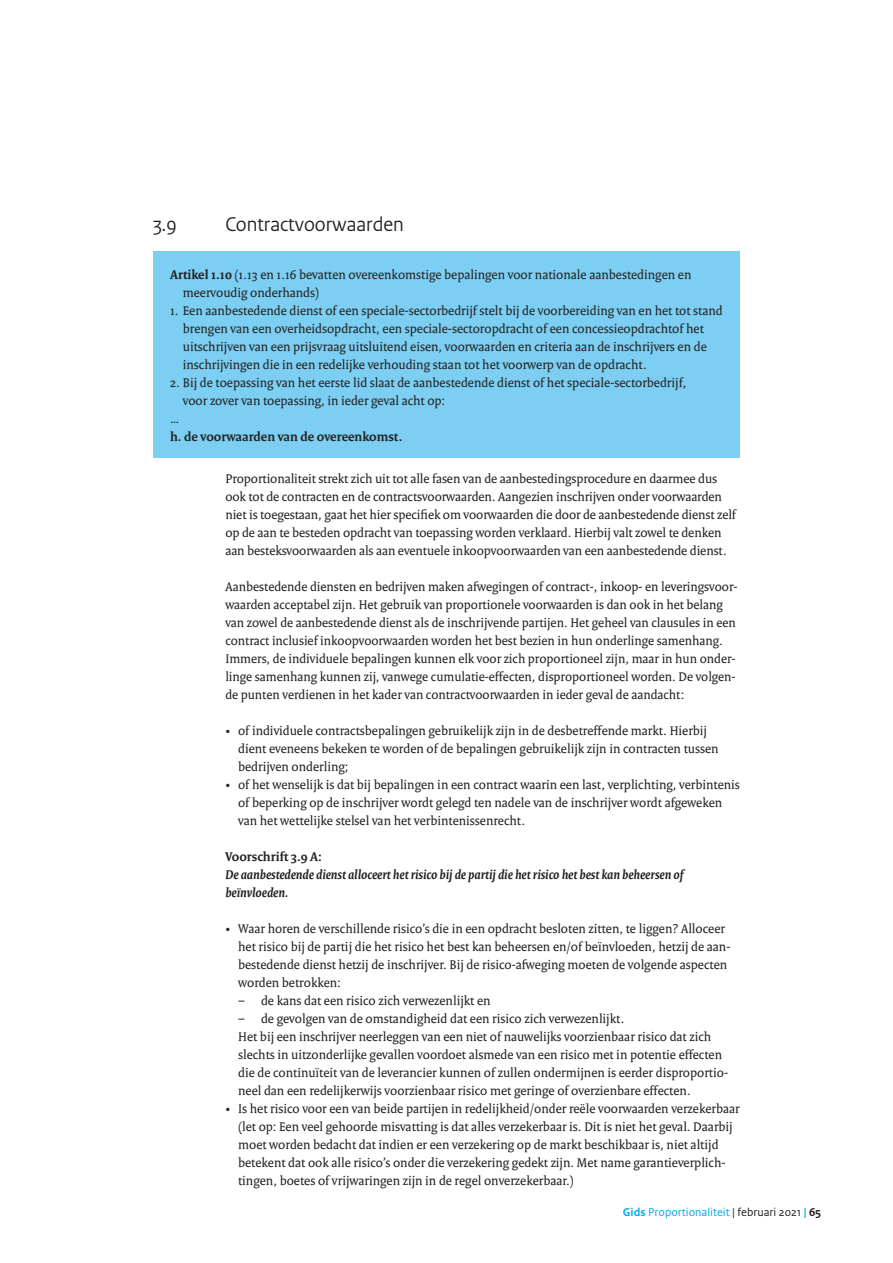
<style>
.page{position:relative;width:893px;height:1263px;background:#fff}
.page>*{position:absolute;margin:0;border:0;box-sizing:border-box;transform-origin:0 0}
.t1{font:21px "Rijksoverheid Sans Heading";color:#231f20}
.t2{font:13.5px/18px "Rijksoverheid Serif";color:#231f20}
.t3{font:italic 700 13.5px/18px "Rijksoverheid Serif";color:#231f20}
.t4{font:700 13.5px "Rijksoverheid Serif";color:#231f20}
.t5{font:12px "Rijksoverheid Sans Text";color:#00aeef}
.s1{font-weight:700}
.s2{font-family:"Rijksoverheid Sans Text"}
.s3{color:#231f20}
.s4{font-weight:700;color:#231f20}
</style>
<div class="page">
<div style="left:153px;top:252px;width:587px;height:206px;background:#7ccff2"></div>
<h1 class="t1" style="left:153px;top:212px;width:25px">3.9</h1>
<h1 class="t1" style="left:225px;top:212px;width:180px">Contractvoorwaarden</h1>
<p class="t2" style="left:183px;top:265px;width:510px;text-indent:-13px"><span class="s1">Artikel 1.10</span> (1.13 en 1.16 bevatten overeenkomstige bepalingen voor nationale aanbestedingen en meervoudig onderhands)</p>
<p class="t2" style="left:183px;top:301px;width:541px;text-indent:-13px">1. Een aanbestedende dienst of een speciale-sectorbedrijf stelt bij de voorbereiding van en het tot stand brengen van een overheidsopdracht, een speciale-sectoropdracht of een concessieopdrachtof het uitschrijven van een prijsvraag uitsluitend eisen, voorwaarden en criteria aan de inschrijvers en de inschrijvingen die in een redelijke verhouding staan tot het voorwerp van de opdracht.</p>
<p class="t2" style="left:170px;top:373px;width:518px">2. Bij de toepassing van het eerste lid slaat de aanbestedende dienst of het speciale-sectorbedrijf,</p>
<p class="t2" style="left:183px;top:391px;width:264px">voor zover van toepassing, in ieder geval acht op:</p>
<p class="t2" style="left:170px;top:409px;width:10px">…</p>
<p class="t4" style="left:170px;top:428px;width:234px">h. de voorwaarden van de overeenkomst.</p>
<p class="t2" style="left:225px;top:469px;width:512px">Proportionaliteit strekt zich uit tot alle fasen van de aanbestedingsprocedure en daarmee dus ook tot de contracten en de contractsvoorwaarden. Aangezien inschrijven onder voorwaarden niet is toegestaan, gaat het hier specifiek om voorwaarden die door de aanbestedende dienst zelf op de aan te besteden opdracht van toepassing worden verklaard. Hierbij valt zowel te denken aan besteksvoorwaarden als aan eventuele inkoopvoorwaarden van een aanbestedende dienst.</p>
<p class="t2" style="left:225px;top:577px;width:514px">Aanbestedende diensten en bedrijven maken afwegingen of contract-, inkoop- en leveringsvoor&shy;waarden acceptabel zijn. Het gebruik van proportionele voorwaarden is dan ook in het belang van zowel de aanbestedende dienst als de inschrijvende partijen. Het geheel van clausules in een contract inclusief inkoopvoorwaarden worden het best bezien in hun onderlinge samenhang.<br>Immers, de individuele bepalingen kunnen elk voor zich proportioneel zijn, maar in hun onder&shy;linge samenhang kunnen zij, vanwege cumulatie-effecten, disproportioneel worden. De volgen&shy;de punten verdienen in het kader van contractvoorwaarden in ieder geval de aandacht:</p>
<p class="t2" style="left:238px;top:721px;width:482px;text-indent:-13px">• of individuele contractsbepalingen gebruikelijk zijn in de desbetreffende markt. Hierbij dient eveneens bekeken te worden of de bepalingen gebruikelijk zijn in contracten tussen bedrijven onderling;</p>
<p class="t2" style="left:238px;top:775px;width:503px;text-indent:-13px">• of het wenselijk is dat bij bepalingen in een contract waarin een last, verplichting, verbintenis of beperking op de inschrijver wordt gelegd ten nadele van de inschrijver wordt afgeweken van het wettelijke stelsel van het verbintenissenrecht.</p>
<p class="t4" style="left:225px;top:848px;width:98px">Voorschrift 3.9 A:</p>
<p class="t3" style="left:225px;top:865px;width:459px">De aanbestedende dienst alloceert het risico bij de partij die het risico het best kan beheersen of beïnvloeden.</p>
<p class="t2" style="left:238px;top:919px;width:494px;text-indent:-13px">• Waar horen de verschillende risico’s die in een opdracht besloten zitten, te liggen? Alloceer het risico bij de partij die het risico het best kan beheersen en/of beïnvloeden, hetzij de aan&shy;bestedende dienst hetzij de inschrijver. Bij de risico-afweging moeten de volgende aspecten worden betrokken:</p>
<p class="t2" style="left:238px;top:991px;width:254px"><span class="s2">–</span> de kans dat een risico zich verwezenlijkt en</p>
<p class="t2" style="left:238px;top:1009px;width:491px"><span class="s2">–</span> de gevolgen van de omstandigheid dat een risico zich verwezenlijkt.<br>Het bij een inschrijver neerleggen van een niet of nauwelijks voorzienbaar risico dat zich slechts in uitzonderlijke gevallen voordoet alsmede van een risico met in potentie effecten die de continuïteit van de leverancier kunnen of zullen ondermijnen is eerder disproportio&shy;neel dan een redelijkerwijs voorzienbaar risico met geringe of overzienbare effecten.</p>
<p class="t2" style="left:238px;top:1099px;width:503px;text-indent:-13px">• Is het risico voor een van beide partijen in redelijkheid/onder reële voorwaarden verzekerbaar (let op: Een veel gehoorde misvatting is dat alles verzekerbaar is. Dit is niet het geval. Daarbij moet worden bedacht dat indien er een verzekering op de markt beschikbaar is, niet altijd betekent dat ook alle risico’s onder die verzekering gedekt zijn. Met name garantieverplich&shy;tingen, boetes of vrijwaringen zijn in de regel onverzekerbaar.)</p>
<p class="t5" style="left:623px;top:1205px;width:200px"><span class="s1">Gids</span> Proportionaliteit <span class="s3">| februari 2021</span> <span class="s1">|</span> <span class="s4">65</span></p>
</div>
